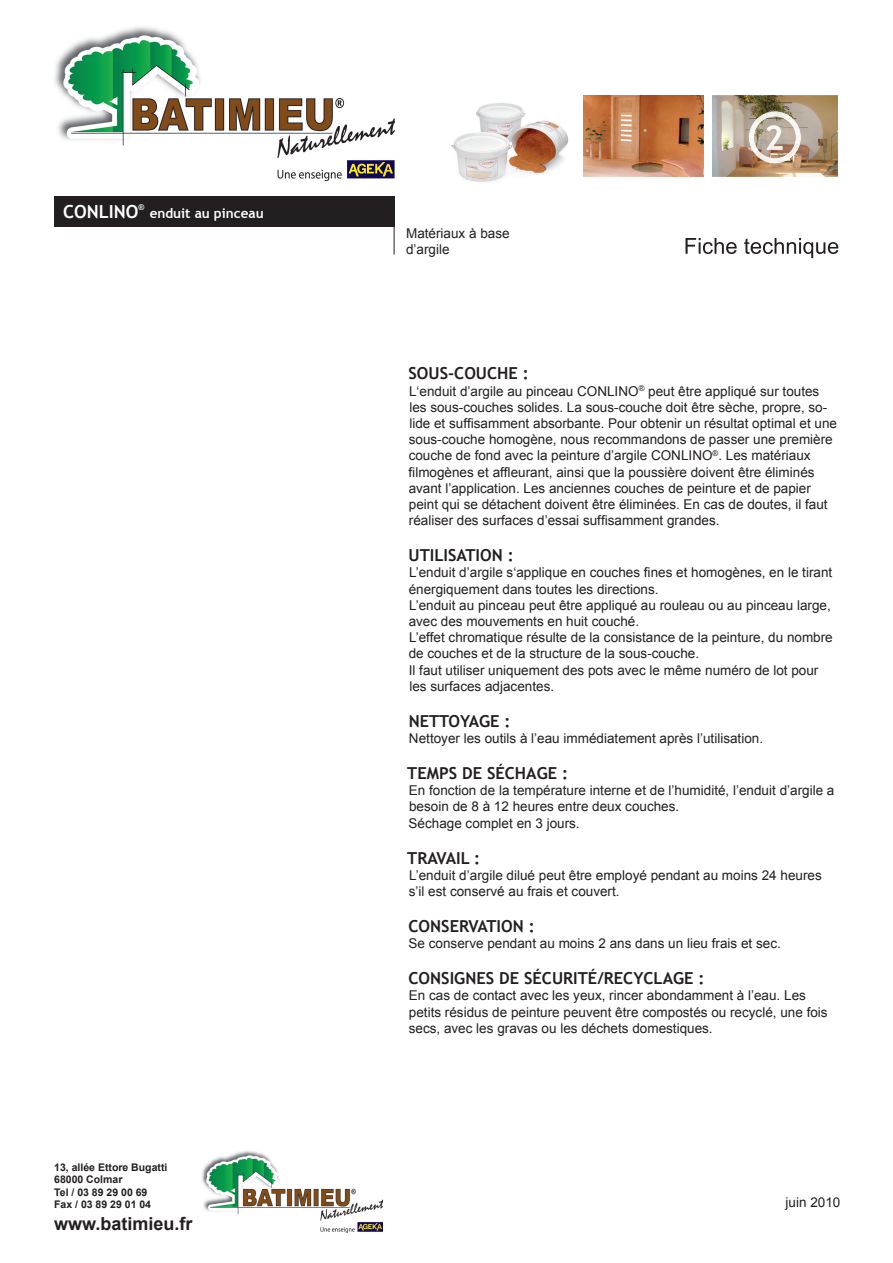
<style>
.page{position:relative;width:893px;height:1263px;background:#fff}
.page>*{position:absolute;margin:0;border:0;box-sizing:border-box;transform-origin:0 0}
.t1{font:700 18px "Arial";color:#231f20}
.t2{font:700 18px "Trebuchet MS";color:#fff}
.t3{font:700 16.5px "Trebuchet MS";color:#231f20}
.t4{font:13.5px/16.2px "Arial";color:#231f20}
.t5{font:700 13.5px "Trebuchet MS";color:#fff}
.t6{font:700 10.5px/12.6px "Arial";color:#231f20}
.t7{font:700 7.8px "Arial";color:#fff}
</style>
<div class="page">
<div style="left:54px;top:196px;width:340px;height:31px;background:#231f20"></div>
<hr style="left:394px;top:197px;width:1px;height:58px;background:#231f20">
<img style="left:55px;top:26px;width:339px;height:154px">
<svg style="left:685px;top:238px;width:153px;height:20px"></svg>
<img style="left:201px;top:1151px;width:182px;height:81px">
<img style="left:584px;top:95px;width:120px;height:81px">
<img style="left:712px;top:95px;width:126px;height:82px">
<img style="left:749px;top:112px;width:52px;height:51px">
<img style="left:766px;top:125px;width:17px;height:25px">
<img style="left:451px;top:103px;width:118px;height:79px">
<h1 class="t2" style="left:63px;top:200px;width:77px">CONLINO</h1>
<p class="t7" style="left:138px;top:202px;width:7px">®</p>
<p class="t5" style="left:150px;top:204px;width:115px">enduit au pinceau</p>
<p class="t6" style="left:54px;top:1161px;width:115px">13, allée Ettore Bugatti<br>68000 Colmar<br>Tel / 03 89 29 00 69<br>Fax / 03 89 29 01 04</p>
<h1 class="t1" style="left:54px;top:1212px;width:140px">www.batimieu.fr</h1>
<p class="t4" style="left:406px;top:225px;width:105px">Matériaux à base d’argile</p>
<p class="t3" style="left:409px;top:363px;width:122px">SOUS-COUCHE :</p>
<p class="t4" style="left:409px;top:383px;width:430px">L‘enduit d’argile au pinceau CONLINO<sup>®</sup> peut être appliqué sur toutes les sous-couches solides. La sous-couche doit être sèche, propre, so&shy;lide et suffisamment absorbante. Pour obtenir un résultat optimal et une sous-couche homogène, nous recommandons de passer une première couche de fond avec la peinture d’argile CONLINO<sup>®</sup>. Les matériaux filmogènes et affleurant, ainsi que la poussière doivent être éliminés avant l’application. Les anciennes couches de peinture et de papier peint qui se détachent doivent être éliminées. En cas de doutes, il faut réaliser des surfaces d’essai suffisamment grandes.</p>
<p class="t3" style="left:409px;top:545px;width:107px">UTILISATION :</p>
<p class="t4" style="left:409px;top:565px;width:426px">L’enduit d’argile s‘applique en couches fines et homogènes, en le tirant énergiquement dans toutes les directions.<br>L’enduit au pinceau peut être appliqué au rouleau ou au pinceau large, avec des mouvements en huit couché.<br>L’effet chromatique résulte de la consistance de la peinture, du nombre de couches et de la structure de la sous-couche.<br>Il faut utiliser uniquement des pots avec le même numéro de lot pour les surfaces adjacentes.</p>
<p class="t3" style="left:409px;top:711px;width:103px">NETTOYAGE :</p>
<p class="t4" style="left:409px;top:730px;width:356px">Nettoyer les outils à l’eau immédiatement après l’utilisation.</p>
<p class="t3" style="left:407px;top:763px;width:162px">TEMPS DE SÉCHAGE :</p>
<p class="t4" style="left:409px;top:782px;width:427px">En fonction de la température interne et de l’humidité, l’enduit d’argile a besoin de 8 à 12 heures entre deux couches.<br>Séchage complet en 3 jours.</p>
<p class="t3" style="left:407px;top:847px;width:74px">TRAVAIL :</p>
<p class="t4" style="left:409px;top:867px;width:414px">L’enduit d’argile dilué peut être employé pendant au moins 24 heures s’il est conservé au frais et couvert.</p>
<p class="t3" style="left:409px;top:916px;width:128px">CONSERVATION :</p>
<p class="t4" style="left:409px;top:935px;width:374px">Se conserve pendant au moins 2 ans dans un lieu frais et sec.</p>
<p class="t3" style="left:409px;top:968px;width:298px">CONSIGNES DE SÉCURITÉ/RECYCLAGE :</p>
<p class="t4" style="left:409px;top:988px;width:420px">En cas de contact avec les yeux, rincer abondamment à l’eau. Les petits résidus de peinture peuvent être compostés ou recyclé, une fois secs, avec les gravas ou les déchets domestiques.</p>
<p class="t4" style="left:786px;top:1194px;width:56px">juin 2010</p>
</div>
